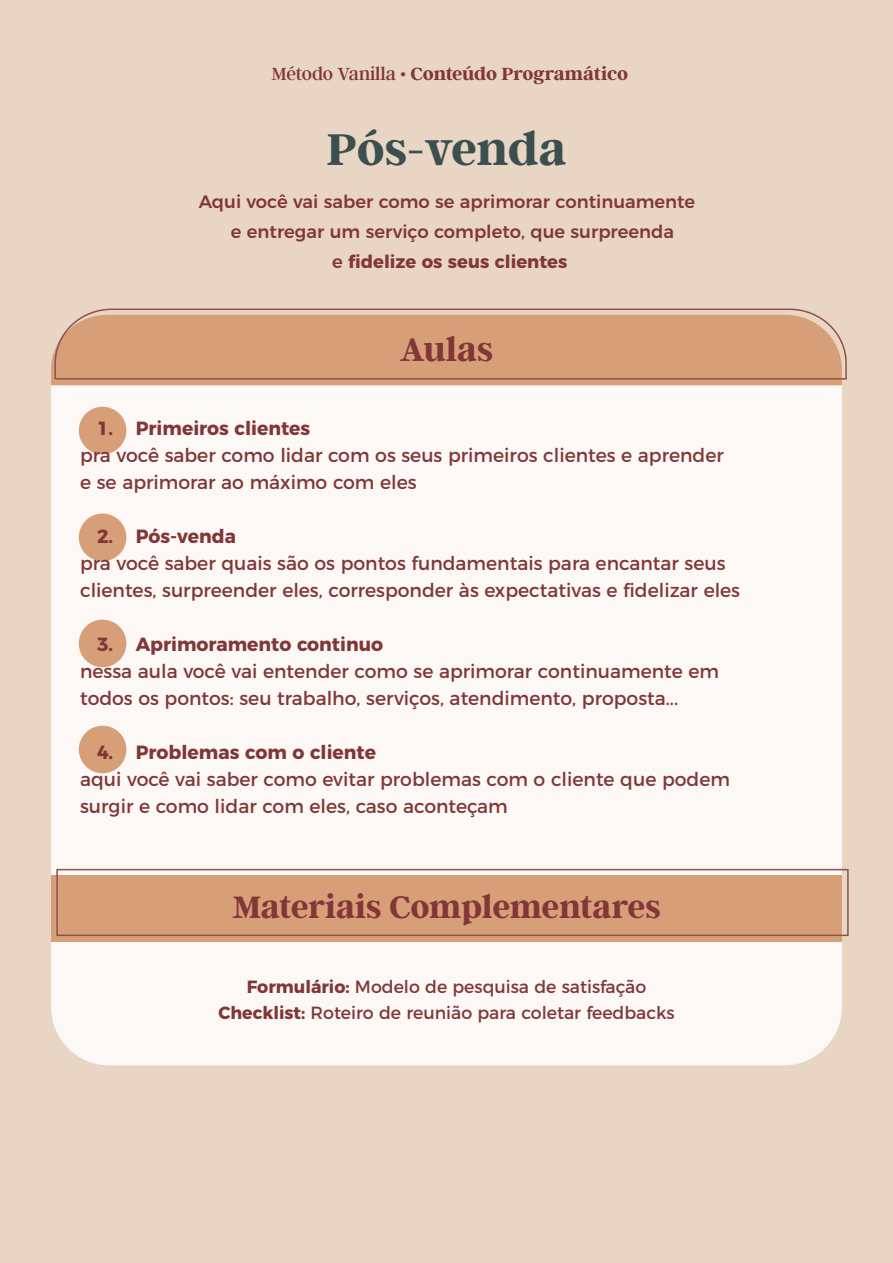
<style>
.page{position:relative;width:893px;height:1263px;background:#e8d5c4}
.page>*{position:absolute;margin:0;border:0;box-sizing:border-box;transform-origin:0 0}
.t1{font:700 49.5px "Argent CF";color:#3b4f4e}
.t2{font:700 36px "Argent CF";letter-spacing:-.005em;color:#813638}
.t3{font:700 34.5px "Argent CF";color:#813638}
.t4{font:700 19.5px "Argent CF";letter-spacing:-.01em;color:#813638}
.t5{font:19.05px/27px "Montserrat";color:#813638}
.t6{font:700 19.05px "Montserrat";color:#813638}
.t7{font:500 18px/30px "Montserrat";color:#813638;text-align:center}
.t8{font:17.55px/26.8px "Montserrat";color:#813638;text-align:center}
.s1{font-weight:400}
.s2{font-weight:700}
</style>
<div class="page">
<div style="left:51px;top:316px;width:791px;height:749px;background:#fbf8f5;border-radius:58px"></div>
<div style="left:51px;top:353px;width:791px;height:32px;background:#d79f77"></div>
<div style="left:79px;top:407px;width:47px;height:47px;background:#d79f77;border-radius:50%"></div>
<div style="left:79px;top:513px;width:47px;height:48px;background:#d79f77;border-radius:50%"></div>
<div style="left:79px;top:620px;width:47px;height:47px;background:#d79f77;border-radius:50%"></div>
<div style="left:79px;top:726px;width:47px;height:47px;background:#d79f77;border-radius:50%"></div>
<div style="left:51px;top:875px;width:791px;height:67px;background:#d79f77"></div>
<svg style="left:54px;top:308px;width:793px;height:72px;background:#d6a27d"></svg>
<hr style="left:55px;top:378px;width:792px;height:2px;background:#90504e">
<div style="left:56px;top:869px;width:793px;height:67px;border:2px solid #90504e"></div>
<p class="t4" style="left:272px;top:63px;width:358px"><span class="s1">Método Vanilla •</span> Conteúdo Programático</p>
<h1 class="t1" style="left:326px;top:123px;width:242px">Pós-venda</h1>
<p class="t7" style="left:199px;top:185px;width:498px">Aqui você vai saber como se aprimorar continuamente e entregar um serviço completo, que surpreenda<br>e <span class="s2">fidelize os seus clientes</span></p>
<h2 class="t2" style="left:400px;top:330px;width:95px">Aulas</h2>
<p class="t6" style="left:97px;top:413px;width:215px">1. Primeiros clientes</p>
<p class="t5" style="left:80px;top:440px;width:645px">pra você saber como lidar com os seus primeiros clientes e aprender e se aprimorar ao máximo com eles</p>
<p class="t6" style="left:97px;top:521px;width:140px">2. Pós-venda</p>
<p class="t5" style="left:80px;top:548px;width:661px">pra você saber quais são os pontos fundamentais para encantar seus clientes, surpreender eles, corresponder às expectativas e fidelizar eles</p>
<p class="t6" style="left:97px;top:629px;width:288px">3. Aprimoramento continuo</p>
<p class="t5" style="left:80px;top:656px;width:640px">nessa aula você vai entender como se aprimorar continuamente em todos os pontos: seu trabalho, serviços, atendimento, proposta...</p>
<p class="t6" style="left:97px;top:737px;width:281px">4. Problemas com o cliente</p>
<p class="t5" style="left:80px;top:764px;width:651px">aqui você vai saber como evitar problemas com o cliente que podem surgir e como lidar com eles, caso aconteçam</p>
<h3 class="t3" style="left:232px;top:888px;width:430px">Materiais Complementares</h3>
<p class="t8" style="left:218px;top:971px;width:458px"><span class="s2">Formulário:</span> Modelo de pesquisa de satisfação<br><span class="s2">Checklist:</span> Roteiro de reunião para coletar feedbacks</p>
</div>
